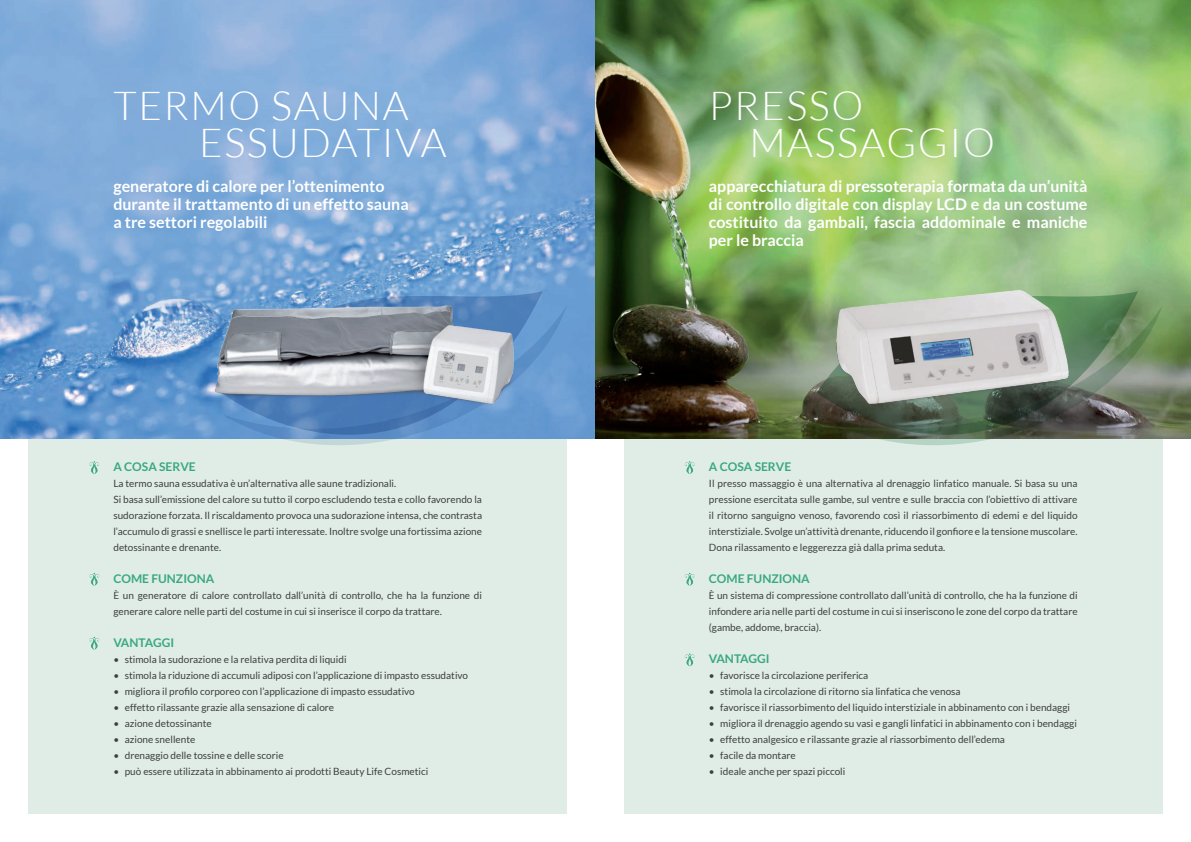
<style>
.page{position:relative;width:1191px;height:842px;background:#fff}
.page>*{position:absolute;margin:0;border:0;box-sizing:border-box;transform-origin:0 0}
.t1{font:300 40px "Lato";letter-spacing:.04em;color:#fff}
.t2{font:700 16px/18px "Lato";color:#fff;text-align:justify}
.t3{font:700 12px "Lato";color:#39a880}
.t4{font:10px/16px "Lato";color:#3e3e3f;text-align:justify}
</style>
<div class="page">
<div style="left:28px;top:28px;width:539px;height:786px;background:#e0ede6"></div>
<div style="left:624px;top:28px;width:538px;height:786px;background:#e0ede6"></div>
<img style="left:0;top:0;width:595px;height:438px">
<img style="left:595px;top:0;width:596px;height:438px">
<svg style="left:816px;top:253px;width:322px;height:186px;background:#99c184"></svg>
<svg style="left:818px;top:305px;width:344px;height:140px;background:#697863"></svg>
<svg style="left:89px;top:461px;width:11px;height:13px"></svg>
<svg style="left:89px;top:573px;width:11px;height:13px"></svg>
<svg style="left:89px;top:636px;width:11px;height:14px"></svg>
<svg style="left:684px;top:461px;width:11px;height:13px"></svg>
<svg style="left:684px;top:573px;width:11px;height:13px"></svg>
<svg style="left:221px;top:253px;width:321px;height:186px;background:#75a3d3"></svg>
<svg style="left:223px;top:305px;width:344px;height:140px;background:#6e9bcb"></svg>
<svg style="left:684px;top:653px;width:11px;height:13px"></svg>
<img style="left:195px;top:303px;width:345px;height:107px">
<img style="left:825px;top:284px;width:254px;height:125px">
<p class="t1" style="left:113px;top:84px;width:297px">TERMO SAUNA</p>
<p class="t1" style="left:709px;top:84px;width:156px">PRESSO</p>
<p class="t1" style="left:199px;top:121px;width:249px">ESSUDATIVA</p>
<p class="t1" style="left:749px;top:121px;width:247px">MASSAGGIO</p>
<p class="t2" style="left:113px;top:177px;width:272px">generatore di calore per l’ottenimento</p>
<p class="t2" style="left:113px;top:195px;width:297px">durante il trattamento di un effetto sauna</p>
<p class="t2" style="left:113px;top:213px;width:156px">a tre settori regolabili</p>
<p class="t3" style="left:113px;top:459px;width:84px">A COSA SERVE</p>
<p class="t4" style="left:113px;top:475px;width:284px">La termo sauna essudativa è un’alternativa alle saune tradizionali.</p>
<p class="t4" style="left:113px;top:491px;width:370px">Si basa sull’emissione del calore su tutto il corpo escludendo testa e collo favorendo la sudorazione forzata. Il riscaldamento provoca una sudorazione intensa, che contrasta l’accumulo di grassi e snellisce le parti interessate. Inoltre svolge una fortissima azione detossinante e drenante.</p>
<p class="t3" style="left:113px;top:571px;width:102px">COME FUNZIONA</p>
<p class="t4" style="left:113px;top:587px;width:370px">È un generatore di calore controllato dall’unità di controllo, che ha la funzione di generare calore nelle parti del costume in cui si inserisce il corpo da trattare.</p>
<p class="t3" style="left:113px;top:635px;width:62px">VANTAGGI</p>
<p class="t4" style="left:113px;top:651px;width:235px">• stimola la sudorazione e la relativa perdita di liquidi</p>
<p class="t4" style="left:113px;top:667px;width:356px">• stimola la riduzione di accumuli adiposi con l’applicazione di impasto essudativo</p>
<p class="t4" style="left:113px;top:683px;width:303px">• migliora il profilo corporeo con l’applicazione di impasto essudativo</p>
<p class="t4" style="left:113px;top:699px;width:222px">• effetto rilassante grazie alla sensazione di calore</p>
<p class="t4" style="left:113px;top:715px;width:100px">• azione detossinante</p>
<p class="t4" style="left:113px;top:731px;width:83px">• azione snellente</p>
<p class="t4" style="left:113px;top:747px;width:172px">• drenaggio delle tossine e delle scorie</p>
<p class="t4" style="left:113px;top:763px;width:316px">• può essere utilizzata in abbinamento ai prodotti Beauty Life Cosmetici</p>
<p class="t2" style="left:709px;top:177px;width:380px">apparecchiatura di pressoterapia formata da un’unità di controllo digitale con display LCD e da un costume costituito da gambali, fascia addominale e maniche per le braccia</p>
<p class="t3" style="left:709px;top:459px;width:84px">A COSA SERVE</p>
<p class="t4" style="left:709px;top:475px;width:370px">Il presso massaggio è una alternativa al drenaggio linfatico manuale. Si basa su una pressione esercitata sulle gambe, sul ventre e sulle braccia con l’obiettivo di attivare il ritorno sanguigno venoso, favorendo così il riassorbimento di edemi e del liquido interstiziale. Svolge un’attività drenante, riducendo il gonfiore e la tensione muscolare.</p>
<p class="t4" style="left:709px;top:539px;width:238px">Dona rilassamento e leggerezza già dalla prima seduta.</p>
<p class="t3" style="left:709px;top:571px;width:102px">COME FUNZIONA</p>
<p class="t4" style="left:709px;top:587px;width:370px">È un sistema di compressione controllato dall’unità di controllo, che ha la funzione di infondere aria nelle parti del costume in cui si inseriscono le zone del corpo da trattare (gambe, addome, braccia).</p>
<p class="t3" style="left:709px;top:651px;width:62px">VANTAGGI</p>
<p class="t4" style="left:709px;top:667px;width:161px">• favorisce la circolazione periferica</p>
<p class="t4" style="left:709px;top:683px;width:253px">• stimola la circolazione di ritorno sia linfatica che venosa</p>
<p class="t4" style="left:709px;top:699px;width:363px">• favorisce il riassorbimento del liquido interstiziale in abbinamento con i bendaggi</p>
<p class="t4" style="left:709px;top:715px;width:369px">• migliora il drenaggio agendo su vasi e gangli linfatici in abbinamento con i bendaggi</p>
<p class="t4" style="left:709px;top:731px;width:297px">• effetto analgesico e rilassante grazie al riassorbimento dell’edema</p>
<p class="t4" style="left:709px;top:747px;width:88px">• facile da montare</p>
<p class="t4" style="left:709px;top:763px;width:138px">• ideale anche per spazi piccoli</p>
</div>
